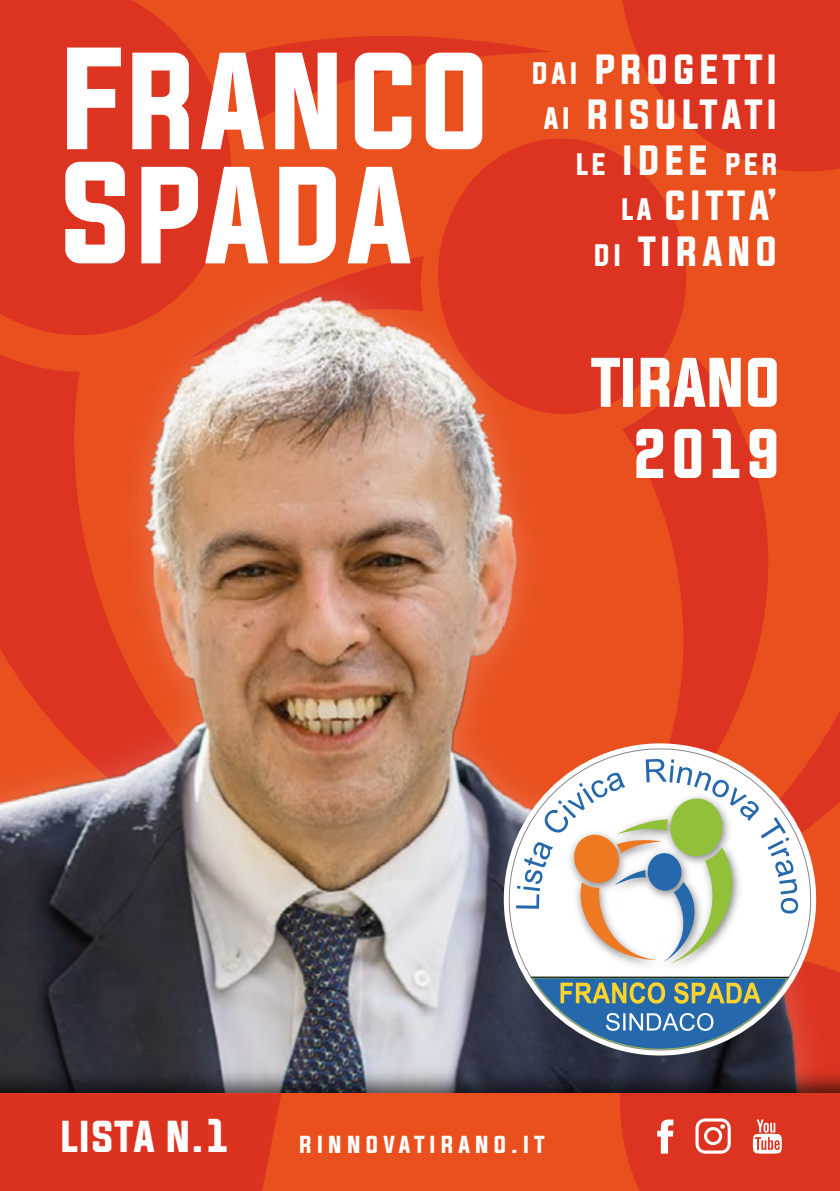
<style>
.page{position:relative;width:840px;height:1191px;background:#fff}
.page>*{position:absolute;margin:0;border:0;box-sizing:border-box;transform-origin:0 0}
.t1{font:123px/114.2px "Evogria";color:#fff}
.t2{font:59.2px/71.2px "Evogria";color:#fff;text-align:right}
.t3{font:40px "Evogria";color:#fff}
.t4{font:37.8px/45.4px "Evogria";letter-spacing:.1em;color:#fff;text-align:center}
.t5{font:27.8px "Evogria";color:#fff}
.t6{font:22px "Evogria";letter-spacing:.2em;color:#fff}
.s1{font-size:27.8px}
.s2{font-size:37.8px}
</style>
<div class="page">
<img style="left:0;top:0;width:839px;height:150px">
<img style="left:0;top:150px;width:839px;height:698px">
<svg style="left:516px;top:759px;width:281px;height:89px"></svg>
<img style="left:0;top:848px;width:839px;height:245px">
<svg style="left:0;top:1093px;width:839px;height:98px;background:#e24223"></svg>
<h1 class="t1" style="left:62px;top:48px;width:431px">FRANCO<br>SPADA</h1>
<p class="t4" style="left:531px;top:48px;width:248px"><span class="s1">DAI</span> PROGETTI<br><span class="s1">AI</span> RISULTATI</p>
<p class="t5" style="left:575px;top:144px;width:204px">LE <span class="s2">IDEE</span> PER</p>
<p class="t4" style="left:593px;top:184px;width:186px;text-align:right"><span class="s1">LA</span> CITTA’<br><span class="s1">DI</span> TIRANO</p>
<h2 class="t2" style="left:591px;top:350px;width:191px">TIRANO<br>2019</h2>
<p class="t3" style="left:60px;top:1107px;width:171px">LISTA N.1</p>
<p class="t6" style="left:299px;top:1128px;width:247px">RINNOVATIRANO.IT</p>
</div>
